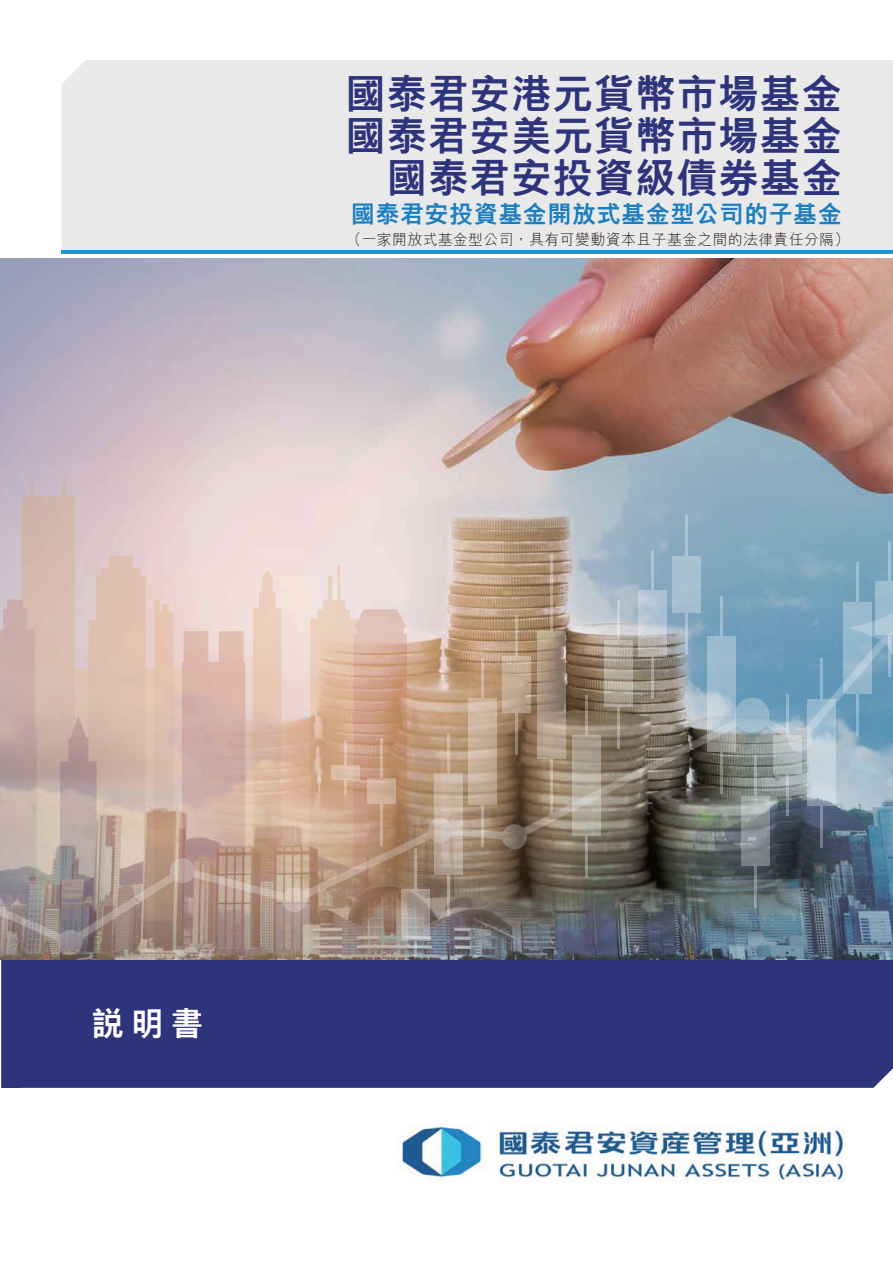
<style>
.page{position:relative;width:893px;height:1263px;background:#fff}
.page>*{position:absolute;margin:0;border:0;box-sizing:border-box;transform-origin:0 0}
.t1{font:800 40.5px/42px "M Hei HK";letter-spacing:.025em;color:#2e347b;text-align:right}
.t2{font:800 33px "M Hei HK";color:#fff}
.t3{font:800 24px "M Hei HK";letter-spacing:.025em;color:#1b7ec0}
.t4{font:300 15px "M Hei HK";letter-spacing:.025em;color:#211613}
.s1{font-size:14.7px}
</style>
<div class="page">
<div style="left:62px;top:60px;width:831px;height:190px;background:#e9e9e9"></div>
<hr style="left:62px;top:250px;width:831px;height:3px;background:#1e98d5">
<div style="left:146px;top:960px;width:747px;height:128px;background:#2e347b"></div>
<img style="left:0;top:258px;width:893px;height:702px">
<svg style="left:182px;top:951px;width:63px;height:9px"></svg>
<svg style="left:154px;top:599px;width:19px;height:361px"></svg>
<svg style="left:253px;top:570px;width:29px;height:390px;background:#e1c8ba"></svg>
<svg style="left:310px;top:565px;width:97px;height:395px;background:#e1d0c9"></svg>
<div style="left:875px;top:581px;width:18px;height:53px;background:#9cbdcf"></div>
<hr style="left:888px;top:541px;width:2px;height:135px;background:#fff">
<div style="left:843px;top:603px;width:28px;height:91px;background:#99bace"></div>
<hr style="left:856px;top:562px;width:2px;height:174px;background:#fff">
<svg style="left:638px;top:591px;width:28px;height:35px"></svg>
<hr style="left:651px;top:550px;width:2px;height:149px;background:#fff">
<hr style="left:617px;top:600px;width:3px;height:149px;background:#fff">
<hr style="left:414px;top:848px;width:3px;height:108px;background:#fff">
<hr style="left:550px;top:555px;width:2px;height:259px;background:#fff">
<hr style="left:720px;top:596px;width:3px;height:198px;background:#fff">
<div style="left:672px;top:556px;width:29px;height:57px;background:#a8c1d2"></div>
<hr style="left:685px;top:516px;width:3px;height:139px;background:#fff">
<hr style="left:515px;top:615px;width:3px;height:139px;background:#fff">
<svg style="left:0;top:479px;width:146px;height:609px;background:#897f9c"></svg>
<img style="left:0;top:626px;width:893px;height:325px">
<svg style="left:849px;top:602px;width:44px;height:72px"></svg>
<img style="left:398px;top:1124px;width:447px;height:58px">
<p class="t1" style="left:345px;top:72px;width:498px">國泰君安港元貨幣市場基金國泰君安美元貨幣市場基金國泰君安投資級債券基金</p>
<p class="t3" style="left:351px;top:202px;width:492px">國泰君安投資基金開放式基金型公司的子基金</p>
<p class="t4" style="left:346px;top:231px;width:504px">（<span class="s1">一</span>家<span class="s1">開</span>放<span class="s1">式</span>基<span class="s1">金</span>型<span class="s1">公</span>司<span class="s1">，</span>具有可變動資本且<span class="s1">子</span>基<span class="s1">金</span>之<span class="s1">間</span>的法<span class="s1">律</span>責<span class="s1">任</span>分<span class="s1">隔</span>）</p>
<p class="t2" style="left:91px;top:1007px;width:114px">說明書</p>
</div>
